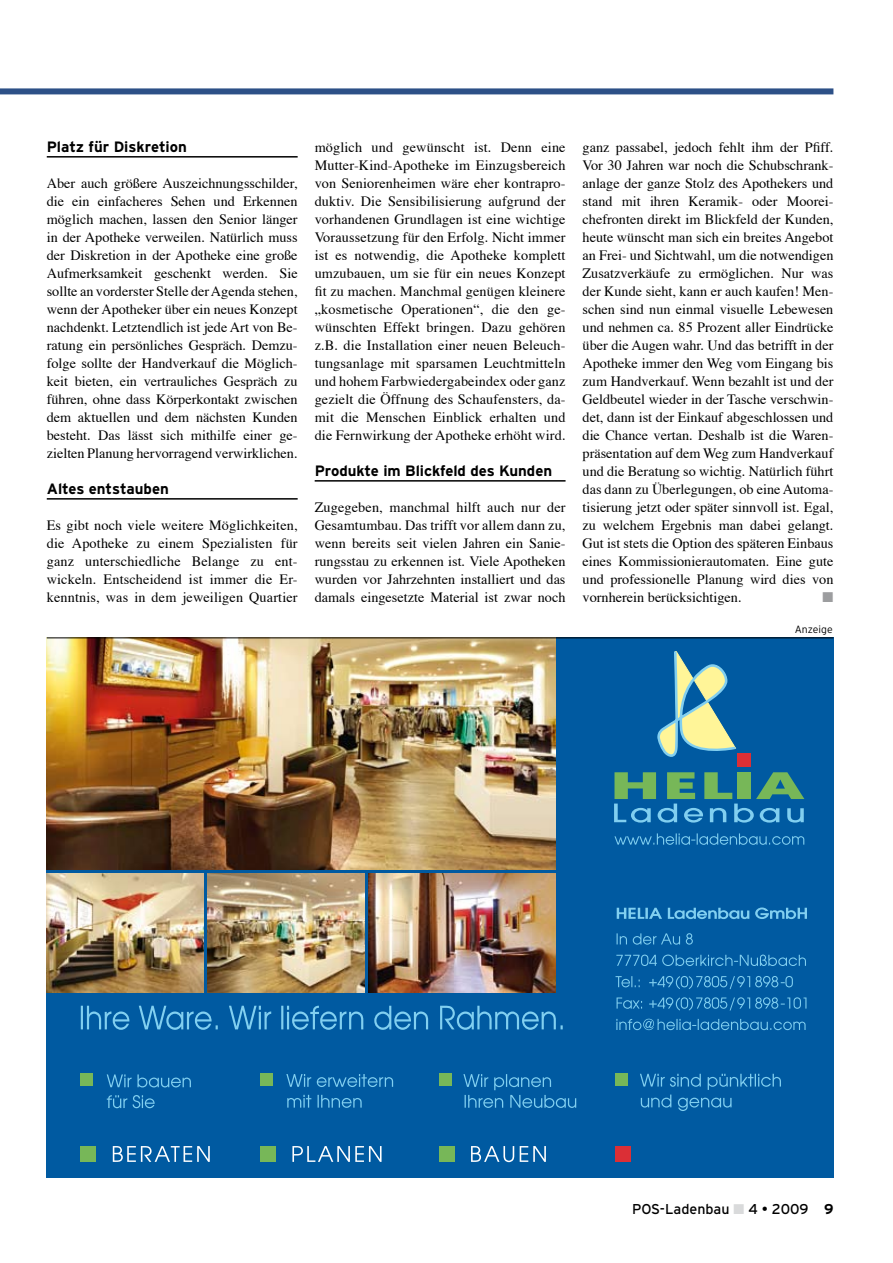
<style>
.page{position:relative;width:893px;height:1263px;background:#fff}
.page>*{position:absolute;margin:0;border:0;box-sizing:border-box;transform-origin:0 0}
.t1{font:700 15px "Interstate";color:#000}
.t2{font:14.25px/18px "Times";color:#000;text-align:justify}
.t3{font:14.25px "Interstate";color:#000}
.t4{font:14.25px "Zapf Dingbats ITC";color:#9c9d9f}
.t5{font:300 10.5px "Interstate";color:#000}
.s1{color:#d9dadb}
</style>
<div class="page">
<div style="left:0;top:88px;width:833px;height:6px;background:#2d5087"></div>
<hr style="left:47px;top:156px;width:251px;height:2px;background:#000">
<hr style="left:47px;top:498px;width:251px;height:2px;background:#000">
<hr style="left:315px;top:480px;width:251px;height:2px;background:#000">
<div style="left:47px;top:638px;width:786px;height:540px;background:#005aa1"></div>
<img style="left:47px;top:638px;width:509px;height:232px">
<img style="left:47px;top:874px;width:156px;height:119px">
<img style="left:207px;top:874px;width:158px;height:119px">
<img style="left:369px;top:874px;width:186px;height:119px">
<svg style="left:657px;top:651px;width:80px;height:106px"></svg>
<svg style="left:614px;top:772px;width:190px;height:51px"></svg>
<div style="left:738px;top:753px;width:13px;height:14px;background:#db2f36"></div>
<svg style="left:81px;top:1006px;width:482px;height:24px"></svg>
<svg style="left:614px;top:833px;width:190px;height:12px"></svg>
<svg style="left:113px;top:1146px;width:97px;height:16px"></svg>
<svg style="left:471px;top:1146px;width:75px;height:16px"></svg>
<svg style="left:292px;top:1146px;width:90px;height:16px"></svg>
<svg style="left:616px;top:1019px;width:190px;height:11px"></svg>
<svg style="left:617px;top:997px;width:189px;height:13px"></svg>
<svg style="left:615px;top:976px;width:178px;height:13px"></svg>
<svg style="left:616px;top:954px;width:190px;height:12px"></svg>
<svg style="left:617px;top:933px;width:76px;height:12px"></svg>
<svg style="left:617px;top:907px;width:190px;height:12px"></svg>
<svg style="left:107px;top:1074px;width:84px;height:13px"></svg>
<svg style="left:107px;top:1095px;width:48px;height:13px"></svg>
<div style="left:81px;top:1074px;width:12px;height:12px;background:#77b758"></div>
<svg style="left:286px;top:1074px;width:107px;height:13px"></svg>
<svg style="left:287px;top:1095px;width:75px;height:13px"></svg>
<div style="left:260px;top:1074px;width:13px;height:12px;background:#77b758"></div>
<svg style="left:463px;top:1074px;width:113px;height:34px"></svg>
<div style="left:439px;top:1074px;width:12px;height:12px;background:#77b758"></div>
<svg style="left:640px;top:1074px;width:141px;height:37px"></svg>
<div style="left:615px;top:1074px;width:13px;height:12px;background:#77b758"></div>
<div style="left:81px;top:1146px;width:15px;height:16px;background:#77b758"></div>
<div style="left:260px;top:1146px;width:16px;height:16px;background:#77b758"></div>
<div style="left:439px;top:1146px;width:15px;height:16px;background:#77b758"></div>
<div style="left:615px;top:1146px;width:16px;height:16px;background:#db2f36"></div>
<hr style="left:47px;top:637px;width:786px;height:1px;background:#000">
<p class="t1" style="left:47px;top:138px;width:142px">Platz für Diskretion</p>
<p class="t2" style="left:47px;top:175px;width:252px">Aber auch größere Auszeichnungsschilder, die ein einfacheres Sehen und Erkennen möglich machen, lassen den Senior länger in der Apotheke verweilen. Natürlich muss der Diskretion in der Apotheke eine große Aufmerksamkeit geschenkt werden. Sie sollte an vorderster Stelle der Agenda stehen, wenn der Apotheker über ein neues Konzept nachdenkt. Letztendlich ist jede Art von Be&shy;ratung ein persönliches Gespräch. Demzu&shy;folge sollte der Handverkauf die Möglich&shy;keit bieten, ein vertrauliches Gespräch zu führen, ohne dass Körperkontakt zwischen dem aktuellen und dem nächsten Kunden besteht. Das lässt sich mithilfe einer ge&shy;zielten Planung hervorragend verwirklichen.</p>
<p class="t1" style="left:47px;top:480px;width:124px">Altes entstauben</p>
<p class="t2" style="left:47px;top:517px;width:252px">Es gibt noch viele weitere Möglichkeiten, die Apotheke zu einem Spezialisten für ganz unterschiedliche Belange zu ent&shy;wickeln. Entscheidend ist immer die Er&shy;kenntnis, was in dem jeweiligen Quartier</p>
<p class="t2" style="left:315px;top:139px;width:252px">möglich und gewünscht ist. Denn eine Mutter-Kind-Apotheke im Einzugsbereich von Seniorenheimen wäre eher kontrapro&shy;duktiv. Die Sensibilisierung aufgrund der vorhandenen Grundlagen ist eine wichtige Voraussetzung für den Erfolg. Nicht immer ist es notwendig, die Apotheke komplett umzubauen, um sie für ein neues Konzept fit zu machen. Manchmal genügen kleinere „kosmetische Operationen“, die den ge&shy;wünschten Effekt bringen. Dazu gehören z.B. die Installation einer neuen Beleuch&shy;tungsanlage mit sparsamen Leuchtmitteln und hohem Farbwiedergabeindex oder ganz gezielt die Öffnung des Schaufensters, da&shy;mit die Menschen Einblick erhalten und die Fernwirkung der Apotheke erhöht wird.</p>
<p class="t1" style="left:315px;top:462px;width:239px">Produkte im Blickfeld des Kunden</p>
<p class="t2" style="left:315px;top:499px;width:252px">Zugegeben, manchmal hilft auch nur der Gesamtumbau. Das trifft vor allem dann zu, wenn bereits seit vielen Jahren ein Sanie&shy;rungsstau zu erkennen ist. Viele Apotheken wurden vor Jahrzehnten installiert und das damals eingesetzte Material ist zwar noch</p>
<p class="t2" style="left:583px;top:139px;width:252px">ganz passabel, jedoch fehlt ihm der Pfiff.<br>Vor 30 Jahren war noch die Schubschrank&shy;anlage der ganze Stolz des Apothekers und stand mit ihren Keramik- oder Moorei&shy;chefronten direkt im Blickfeld der Kunden, heute wünscht man sich ein breites Angebot an Frei- und Sichtwahl, um die notwendigen Zusatzverkäufe zu ermöglichen. Nur was der Kunde sieht, kann er auch kaufen! Men&shy;schen sind nun einmal visuelle Lebewesen und nehmen ca. 85 Prozent aller Eindrücke über die Augen wahr. Und das betrifft in der Apotheke immer den Weg vom Eingang bis zum Handverkauf. Wenn bezahlt ist und der Geldbeutel wieder in der Tasche verschwin&shy;det, dann ist der Einkauf abgeschlossen und die Chance vertan. Deshalb ist die Waren&shy;präsentation auf dem Weg zum Handverkauf und die Beratung so wichtig. Natürlich führt das dann zu Überlegungen, ob eine Automa&shy;tisierung jetzt oder später sinnvoll ist. Egal, zu welchem Ergebnis man dabei gelangt.<br>Gut ist stets die Option des späteren Einbaus eines Kommissionierautomaten. Eine gute und professionelle Planung wird dies von vornherein berücksichtigen.</p>
<p class="t4" style="left:823px;top:590px;width:12px">■</p>
<p class="t5" style="left:795px;top:624px;width:39px">Anzeige</p>
<p class="t3" style="left:632px;top:1201px;width:178px">POS-Ladenbau <span class="s1">■</span> 4 • 2009</p>
</div>
